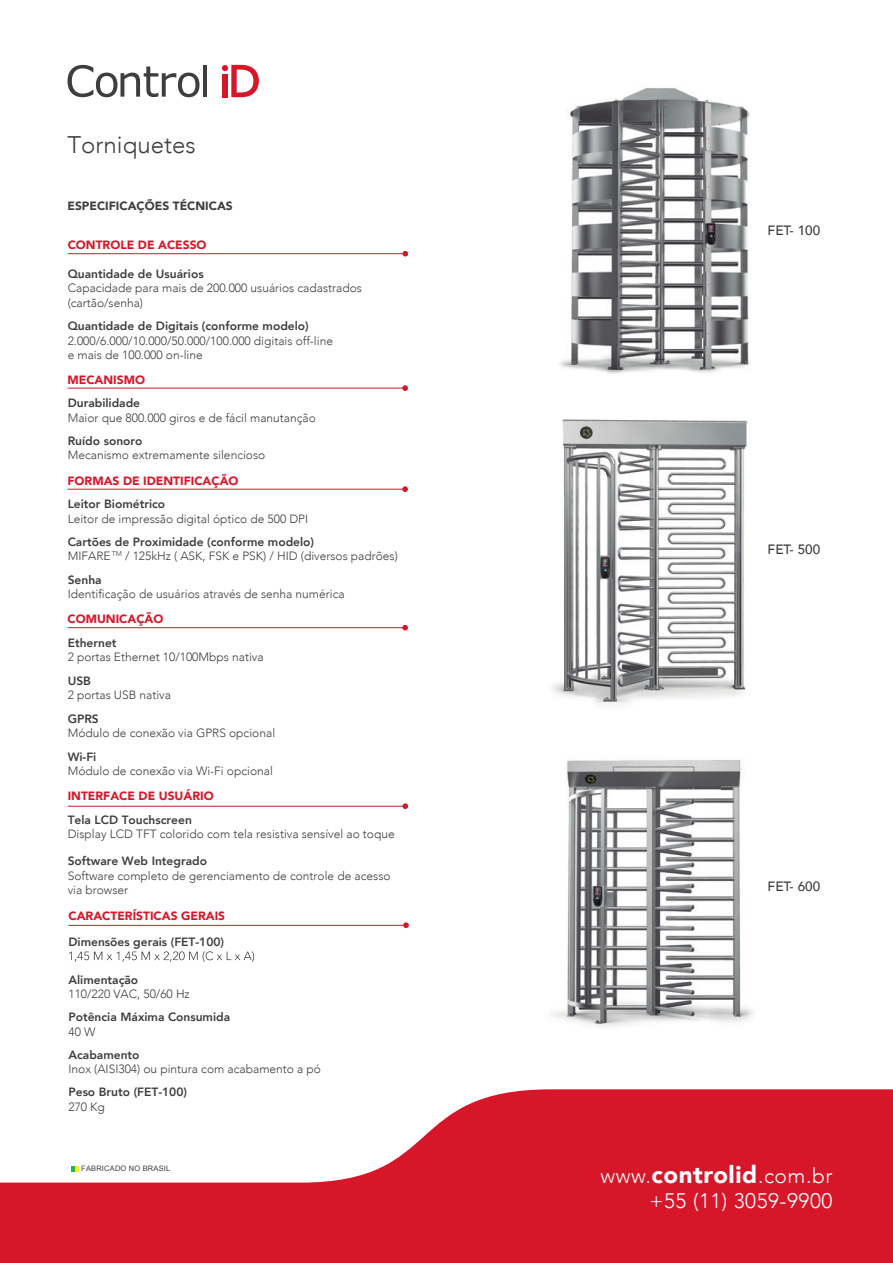
<style>
.page{position:relative;width:893px;height:1263px;background:#fff}
.page>*{position:absolute;margin:0;border:0;box-sizing:border-box;transform-origin:0 0}
.t1{font:300 24px "Avenir";color:#3e3e3f}
.t2{font:300 21px/25.2px "Avenir";letter-spacing:.025em;color:#fff;text-align:right}
.t3{font:500 13.5px "Avenir";color:#3e3e3f}
.t4{font:300 12px/14.4px "Avenir";color:#3e3e3f}
.t5{font:800 12px "Avenir";color:#3e3e3f}
.t6{font:900 12px "Avenir";color:#d71729}
.t7{font:900 12px "Avenir";color:#3e3e3f}
.t8{font:7.5px "Arial";letter-spacing:.025em;color:#3e3e3f}
.s1{font-weight:800}
.s2{font-weight:900;font-size:24px}
</style>
<div class="page">
<svg style="left:0;top:1089px;width:893px;height:174px;fill:#d71729"></svg>
<svg style="left:68px;top:65px;width:131px;height:32px"></svg>
<hr style="left:203px;top:65px;width:3px;height:32px;background:#3e3e3f">
<svg style="left:222px;top:65px;width:37px;height:32px"></svg>
<hr style="left:68px;top:388px;width:337px;height:1px;background:#d71729">
<svg style="left:402px;top:385px;width:6px;height:6px"></svg>
<svg style="left:71px;top:1166px;width:8px;height:5px"></svg>
<hr style="left:68px;top:253px;width:337px;height:1px;background:#d71729">
<svg style="left:402px;top:251px;width:6px;height:5px"></svg>
<hr style="left:68px;top:489px;width:337px;height:1px;background:#d71729">
<svg style="left:402px;top:486px;width:6px;height:6px"></svg>
<hr style="left:68px;top:627px;width:337px;height:1px;background:#d71729">
<svg style="left:402px;top:625px;width:6px;height:5px"></svg>
<hr style="left:68px;top:806px;width:337px;height:1px;background:#d71729">
<svg style="left:402px;top:803px;width:6px;height:6px"></svg>
<hr style="left:68px;top:925px;width:338px;height:1px;background:#d71729">
<svg style="left:403px;top:922px;width:6px;height:6px"></svg>
<img style="left:551px;top:760px;width:202px;height:267px">
<img style="left:559px;top:88px;width:191px;height:286px">
<img style="left:552px;top:419px;width:196px;height:287px">
<svg style="left:69px;top:951px;width:185px;height:11px"></svg>
<h1 class="t1" style="left:68px;top:131px;width:130px">Torniquetes</h1>
<p class="t7" style="left:68px;top:196px;width:167px">ESPECIFICAÇÕES TÉCNICAS</p>
<p class="t6" style="left:68px;top:235px;width:140px">CONTROLE DE ACESSO</p>
<p class="t5" style="left:68px;top:264px;width:137px">Quantidade de Usuários</p>
<p class="t4" style="left:68px;top:281px;width:296px">Capacidade para mais de 200.000 usuários cadastrados (cartão/senha)</p>
<p class="t5" style="left:68px;top:317px;width:243px">Quantidade de Digitais (conforme modelo)</p>
<p class="t4" style="left:68px;top:334px;width:267px">2.000/6.000/10.000/50.000/100.000 digitais off-line e mais de 100.000 on-line</p>
<p class="t5" style="left:68px;top:394px;width:74px">Durabilidade</p>
<p class="t4" style="left:68px;top:410px;width:250px">Maior que 800.000 giros e de fácil manutanção</p>
<p class="t5" style="left:68px;top:431px;width:76px">Ruído sonoro</p>
<p class="t4" style="left:68px;top:448px;width:199px">Mecanismo extremamente silencioso</p>
<p class="t6" style="left:68px;top:470px;width:173px">FORMAS DE IDENTIFICAÇÃO</p>
<p class="t5" style="left:68px;top:495px;width:99px">Leitor Biométrico</p>
<p class="t4" style="left:68px;top:511px;width:242px">Leitor de impressão digital óptico de 500 DPI</p>
<p class="t4" style="left:68px;top:535px;width:332px"><span class="s1">Cartões de Proximidade (conforme modelo)<br></span>MIFARE <sup>TM</sup> / 125kHz ( ASK, FSK e PSK) / HID (diversos padrões)</p>
<p class="t5" style="left:68px;top:570px;width:35px">Senha</p>
<p class="t4" style="left:68px;top:587px;width:279px">Identificação de usuários através de senha numérica</p>
<p class="t6" style="left:68px;top:609px;width:97px">COMUNICAÇÃO</p>
<p class="t5" style="left:68px;top:633px;width:50px">Ethernet</p>
<p class="t4" style="left:68px;top:650px;width:197px">2 portas Ethernet 10/100Mbps nativa</p>
<p class="t5" style="left:68px;top:671px;width:25px">USB</p>
<p class="t4" style="left:68px;top:688px;width:105px">2 portas USB nativa</p>
<p class="t5" style="left:68px;top:709px;width:33px">GPRS</p>
<p class="t4" style="left:68px;top:726px;width:209px">Módulo de conexão via GPRS opcional</p>
<p class="t5" style="left:68px;top:747px;width:30px">Wi-Fi</p>
<p class="t4" style="left:68px;top:764px;width:207px">Módulo de conexão via Wi-Fi opcional</p>
<p class="t6" style="left:68px;top:369px;width:79px">MECANISMO</p>
<p class="t6" style="left:68px;top:786px;width:147px">INTERFACE DE USUÁRIO</p>
<p class="t5" style="left:68px;top:810px;width:126px">Tela LCD Touchscreen</p>
<p class="t4" style="left:68px;top:827px;width:329px">Display LCD TFT colorido com tela resistiva sensível ao toque</p>
<p class="t5" style="left:68px;top:852px;width:141px">Software Web Integrado</p>
<p class="t4" style="left:68px;top:868px;width:324px">Software completo de gerenciamento de controle de acesso via browser</p>
<p class="t6" style="left:68px;top:905px;width:158px">CARACTERÍSTICAS GERAIS</p>
<p class="t5" style="left:68px;top:932px;width:157px">Dimensões gerais (FET-100)</p>
<p class="t5" style="left:68px;top:970px;width:71px">Alimentação</p>
<p class="t4" style="left:68px;top:987px;width:123px">110/220 VAC, 50/60 Hz</p>
<p class="t5" style="left:68px;top:1008px;width:163px">Potência Máxima Consumida</p>
<p class="t4" style="left:68px;top:1024px;width:28px">40 W</p>
<p class="t5" style="left:68px;top:1045px;width:73px">Acabamento</p>
<p class="t4" style="left:68px;top:1062px;width:254px">Inox (AISI304) ou pintura com acabamento a pó</p>
<p class="t5" style="left:68px;top:1083px;width:120px">Peso Bruto (FET-100)</p>
<p class="t4" style="left:68px;top:1099px;width:38px">270 Kg</p>
<p class="t3" style="left:768px;top:219px;width:54px">FET- 100</p>
<p class="t3" style="left:768px;top:537px;width:54px">FET- 500</p>
<p class="t3" style="left:768px;top:875px;width:54px">FET- 600</p>
<p class="t8" style="left:81px;top:1164px;width:91px">FABRICADO NO BRASIL</p>
<h2 class="t2" style="left:601px;top:1163px;width:233px">www.<span class="s2">controlid</span>.com.br +55 (11) 3059-9900</h2>
</div>
